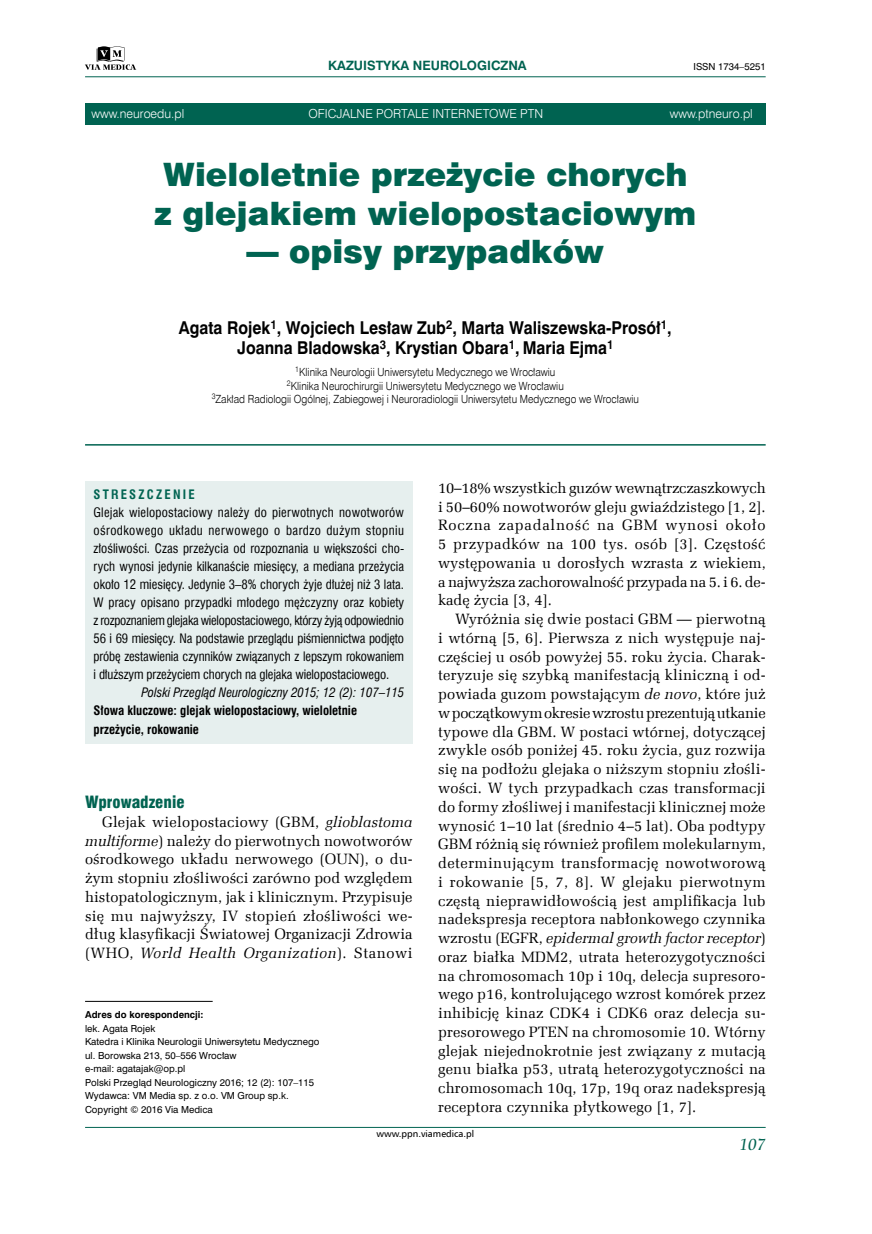
<style>
.page{position:relative;width:872px;height:1234px;background:#fff}
.page>*{position:absolute;margin:0;border:0;box-sizing:border-box;transform-origin:0 0}
.t1{font:32.25px/38.7px "Swis 721 Blk EU";color:#006351}
.t2{font:700 16.5px/19.8px "Swis 721 PL";color:#000;text-align:center;scale:.9 1}
.t3{font:16.5px "Swis 721 Blk Cn EU";color:#006351}
.t4{font:italic 16.5px "Carmina Md PL";color:#006351;scale:.9 1}
.t5{font:15px/18.8px "Zapf Ellipt EU";color:#000;text-align:justify}
.t6{font:12.75px/18px "Swis 721 Cn EU";letter-spacing:-.01em;color:#000;text-align:justify}
.t7{font:700 12.75px/18.5px "Swis 721 Cn EU";color:#000}
.t8{font:700 12.75px "Swis 721 Cn EU";letter-spacing:.175em;color:#006351}
.t9{font:12.45px "Swis 721 Lt EU";color:#fff}
.t10{font:700 12px "Swis 721 PL";color:#006351}
.t11{font:11.25px/13.5px "Swis 721 Lt EU";color:#000;text-align:center;scale:.9 1}
.t12{font:9.45px "Humnst 777 EU";color:#000}
.t13{font:9px/13.5px "Swis 721 PL";color:#000}
.t14{font:700 9px "Swis 721 PL";color:#000}
.s1{font-weight:400;font-style:italic}
.s2{font-weight:400}
.s3{font-style:italic}
</style>
<div class="page">
<hr style="left:85px;top:1126px;width:680px;height:1px;background:#006351">
<hr style="left:85px;top:76px;width:680px;height:1px;background:#006351">
<svg style="left:85px;top:46px;width:51px;height:24px"></svg>
<div style="left:85px;top:104px;width:680px;height:21px;background:#006351"></div>
<hr style="left:85px;top:444px;width:680px;height:1px;background:#006351">
<div style="left:85px;top:481px;width:327px;height:263px;background:#e6efee"></div>
<hr style="left:85px;top:1000px;width:128px;height:1px;background:#000">
<p class="t10" style="left:328px;top:58px;width:200px">KAZUISTYKA NEUROLOGICZNA</p>
<p class="t13" style="left:693px;top:60px;width:74px">ISSN 1734–5251</p>
<p class="t9" style="left:91px;top:106px;width:94px">www.neuroedu.pl</p>
<p class="t9" style="left:308px;top:106px;width:236px">OFICJALNE PORTALE INTERNETOWE PTN</p>
<p class="t9" style="left:670px;top:106px;width:84px">www.ptneuro.pl</p>
<h1 class="t1" style="left:154px;top:156px;width:543px">Wieloletnie przeżycie chorych z glejakiem wielopostaciowym</h1>
<h1 class="t1" style="left:246px;top:233px;width:359px">— opisy przypadków</h1>
<p class="t2" style="left:179px;top:318px;width:549px">Agata Rojek<sup>1</sup>, Wojciech Lesław Zub<sup>2</sup>, Marta Waliszewska-Prosół<sup>1</sup>,<br>Joanna Bladowska<sup>3</sup>, Krystian Obara<sup>1</sup>, Maria Ejma<sup>1</sup></p>
<p class="t11" style="left:212px;top:365px;width:476px"><sup>1</sup>Klinika Neurologii Uniwersytetu Medycznego we Wrocławiu<br><sup>2</sup>Klinika Neurochirurgii Uniwersytetu Medycznego we Wrocławiu<br><sup>3</sup>Zakład Radiologii Ogólnej, Zabiegowej i Neuroradiologii Uniwersytetu Medycznego we Wrocławiu</p>
<p class="t8" style="left:94px;top:486px;width:103px">STRESZCZENIE</p>
<p class="t6" style="left:94px;top:503px;width:312px">Glejak wielopostaciowy należy do pierwotnych nowotworów ośrodkowego układu nerwowego o bardzo dużym stopniu złośliwości. Czas przeżycia od rozpoznania u większości cho&shy;rych wynosi jedynie kilkanaście miesięcy, a mediana przeżycia około 12 miesięcy. Jedynie 3–8% chorych żyje dłużej niż 3 lata.<br>W pracy opisano przypadki młodego mężczyzny oraz kobiety z rozpoznaniem glejaka wielopostaciowego, którzy żyją odpowiednio 56 i 69 miesięcy. Na podstawie przeglądu piśmiennictwa podjęto próbę zestawienia czynników związanych z lepszym rokowaniem i dłuższym przeżyciem chorych na glejaka wielopostaciowego.</p>
<p class="t7" style="left:94px;top:683px;width:312px;text-indent:48px"><span class="s1">Polski Przegląd Neurologiczny 2015; 12 (2): 107</span><span class="s2">–</span><span class="s1">115<br></span>Słowa kluczowe: glejak wielopostaciowy, wieloletnie przeżycie, rokowanie</p>
<p class="t3" style="left:85px;top:791px;width:101px">Wprowadzenie</p>
<p class="t5" style="left:85px;top:812px;width:329px;text-indent:17px">Glejak wielopostaciowy (GBM, <span class="s3">glioblastoma multiforme</span>) należy do pierwotnych nowotworów ośrodkowego układu nerwowego (OUN), o du&shy;żym stopniu złośliwości zarówno pod względem histopatologicznym, jak i klinicznym. Przypisuje się mu najwyższy, IV stopień złośliwości we&shy;dług klasyfikacji Światowej Organizacji Zdrowia (WHO, <span class="s3">World Health Organization</span>). Stanowi</p>
<p class="t14" style="left:85px;top:1008px;width:120px">Adres do korespondencji:</p>
<p class="t13" style="left:85px;top:1021px;width:236px">lek. Agata Rojek<br>Katedra i Klinika Neurologii Uniwersytetu Medycznego ul. Borowska 213, 50–556 Wrocław<br>e-mail: agatajak@op.pl<br>Polski Przegląd Neurologiczny 2016; 12 (2): 107–115<br>Wydawca: VM Media sp. z o.o. VM Group sp.k.<br>Copyright © 2016 Via Medica</p>
<p class="t5" style="left:438px;top:478px;width:329px">10–18% wszystkich guzów wewnątrzczaszkowych i 50–60% nowotworów gleju gwiaździstego [1, 2].<br>Roczna zapadalność na GBM wynosi około 5 przypadków na 100 tys. osób [3]. Częstość występowania u dorosłych wzrasta z wiekiem, a najwyższa zachorowalność przypada na 5. i 6. de&shy;kadę życia [3, 4].</p>
<p class="t5" style="left:438px;top:609px;width:329px;text-indent:17px">Wyróżnia się dwie postaci GBM — pierwotną i wtórną [5, 6]. Pierwsza z nich występuje naj&shy;częściej u osób powyżej 55. roku życia. Charak&shy;teryzuje się szybką manifestacją kliniczną i od&shy;powiada guzom powstającym <span class="s3">de novo</span>, które już w początkowym okresie wzrostu prezentują utkanie typowe dla GBM. W postaci wtórnej, dotyczącej zwykle osób poniżej 45. roku życia, guz rozwija się na podłożu glejaka o niższym stopniu złośli&shy;wości. W tych przypadkach czas transformacji do formy złośliwej i manifestacji klinicznej może wynosić 1–10 lat (średnio 4–5 lat). Oba podtypy GBM różnią się również profilem molekularnym, determinującym transformację nowotworową i rokowanie [5, 7, 8]. W glejaku pierwotnym częstą nieprawidłowością jest amplifikacja lub nadekspresja receptora nabłonkowego czynnika wzrostu (EGFR, <span class="s3">epidermal growth factor receptor</span>) oraz białka MDM2, utrata heterozygotyczności na chromosomach 10p i 10q, delecja supresoro&shy;wego p16, kontrolującego wzrost komórek przez inhibicję kinaz CDK4 i CDK6 oraz delecja su&shy;presorowego PTEN na chromosomie 10. Wtórny glejak niejednokrotnie jest związany z mutacją genu białka p53, utratą heterozygotyczności na chromosomach 10q, 17p, 19q oraz nadekspresją receptora czynnika płytkowego [1, 7].</p>
<p class="t12" style="left:376px;top:1127px;width:99px">www.ppn.viamedica.pl</p>
<p class="t4" style="left:739px;top:1134px;width:31px">107</p>
</div>
